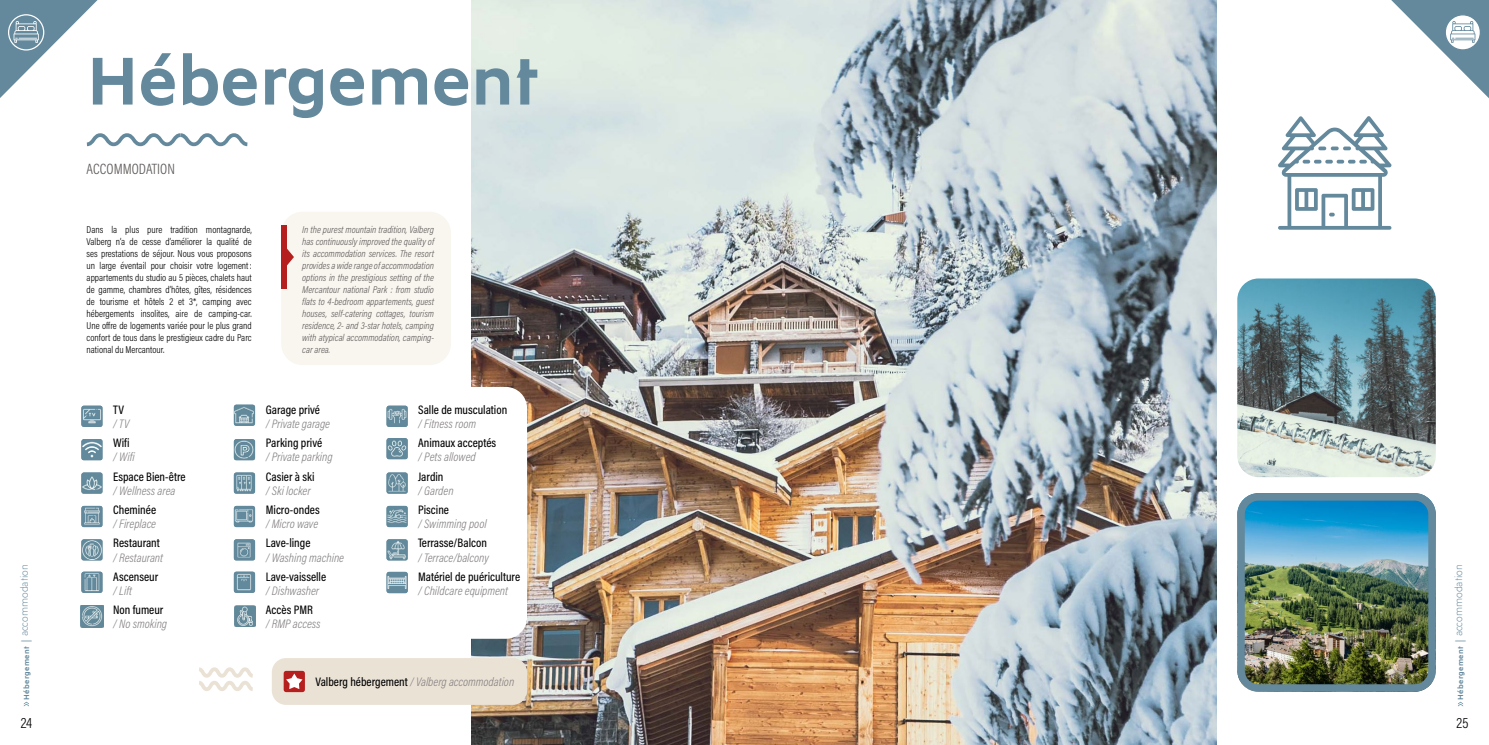
<style>
.page{position:relative;width:1489px;height:745px;background:#fff}
.page>*{position:absolute;margin:0;border:0;box-sizing:border-box;transform-origin:0 0}
.t1{font:700 68.38px "Ysans Std";color:#64899c}
.t2{font:300 15px "Acumin Pro Cond";color:#5d5958}
.t3{font:300 15px "Acumin Pro Cond";color:#000}
.t4{font:italic 300 12.38px "Acumin Pro Cond";color:#848080}
.t5{font:500 12.38px "Acumin Pro Cond";color:#000}
.t6{font:300 10px/12px "Acumin Pro Cond";color:#000;text-align:justify}
.t7{font:italic 300 10px/12px "Acumin Pro Cond";color:#5d5958;text-align:justify}
.t8{font:300 10px "Ysans Std";color:#64899c}
.s1{font-family:"Acumin Pro Cond";font-weight:500}
.s2{font-weight:500;font-style:normal;color:#000}
</style>
<div class="page">
<img style="left:471px;top:0;width:744px;height:744px">
<div style="left:69px;top:386px;width:458px;height:252px;background:#fff;border-radius:21px"></div>
<svg style="left:81px;top:405px;width:22px;height:21px"></svg>
<img style="left:81px;top:405px;width:21px;height:21px">
<img style="left:234px;top:404px;width:21px;height:21px">
<div style="left:386px;top:405px;width:22px;height:21px;background:#7496a6;border-radius:3px"></div>
<img style="left:386px;top:405px;width:21px;height:21px">
<svg style="left:81px;top:439px;width:22px;height:21px"></svg>
<img style="left:81px;top:439px;width:21px;height:20px">
<div style="left:234px;top:439px;width:21px;height:21px;background:#64899c;border-radius:3px"></div>
<img style="left:234px;top:439px;width:21px;height:20px">
<svg style="left:386px;top:438px;width:22px;height:21px"></svg>
<img style="left:386px;top:438px;width:21px;height:20px">
<div style="left:81px;top:472px;width:22px;height:21px;background:#8da9b7;border-radius:3px"></div>
<img style="left:81px;top:472px;width:21px;height:21px">
<img style="left:234px;top:472px;width:21px;height:21px">
<div style="left:386px;top:472px;width:22px;height:21px;background:#7496a6;border-radius:3px"></div>
<img style="left:386px;top:472px;width:21px;height:21px">
<svg style="left:81px;top:505px;width:22px;height:22px"></svg>
<img style="left:81px;top:505px;width:21px;height:21px">
<div style="left:234px;top:505px;width:21px;height:22px;background:#64899c;border-radius:3px"></div>
<img style="left:234px;top:505px;width:21px;height:18px">
<svg style="left:386px;top:505px;width:22px;height:22px"></svg>
<img style="left:386px;top:505px;width:21px;height:21px">
<div style="left:81px;top:539px;width:22px;height:21px;background:#8da8b6;border-radius:3px"></div>
<img style="left:81px;top:539px;width:21px;height:21px">
<img style="left:234px;top:539px;width:21px;height:21px">
<div style="left:386px;top:539px;width:22px;height:21px;background:#7496a6;border-radius:3px"></div>
<img style="left:386px;top:539px;width:21px;height:21px">
<svg style="left:81px;top:571px;width:22px;height:21px"></svg>
<img style="left:81px;top:571px;width:21px;height:21px">
<img style="left:234px;top:571px;width:21px;height:21px">
<img style="left:386px;top:571px;width:22px;height:21px">
<img style="left:80px;top:605px;width:23px;height:22px">
<img style="left:234px;top:605px;width:21px;height:21px">
<div style="left:272px;top:657px;width:255px;height:47px;background:#ebe2d6;border-radius:14px"></div>
<div style="left:284px;top:670px;width:21px;height:21px;background:#b51f1e;border-radius:3px"></div>
<svg style="left:286px;top:673px;width:16px;height:15px"></svg>
<div style="left:281px;top:211px;width:170px;height:154px;background:#f9f6f0;border-radius:21px"></div>
<svg style="left:287px;top:248px;width:7px;height:18px"></svg>
<div style="left:281px;top:225px;width:6px;height:63px;background:#b51f1e"></div>
<img style="left:1237px;top:278px;width:198px;height:199px">
<img style="left:1246px;top:502px;width:189px;height:189px">
<div style="left:1237px;top:493px;width:198px;height:198px;border:8px solid #64899c;border-radius:18px"></div>
<svg style="left:199px;top:667px;width:54px;height:24px"></svg>
<svg style="left:86px;top:133px;width:162px;height:14px"></svg>
<svg style="left:0;top:0;width:98px;height:98px"></svg>
<div style="left:8px;top:14px;width:36px;height:37px;border:1px solid #fff;border-radius:50%"></div>
<svg style="left:1278px;top:0;width:210px;height:229px"></svg>
<div style="left:1444px;top:14px;width:36px;height:37px;border:1px solid #64899c;border-radius:50%"></div>
<svg style="left:24px;top:701px;width:5px;height:5px"></svg>
<svg style="left:1458px;top:701px;width:4px;height:5px"></svg>
<h1 class="t1" style="left:87px;top:44px;width:454px">Hébergement</h1>
<h2 class="t2" style="left:87px;top:159px;width:90px">ACCOMMODATION</h2>
<p class="t6" style="left:87px;top:223px;width:166px">Dans la plus pure tradition montagnarde, Valberg n’a de cesse d’améliorer la qualité de ses prestations de séjour. Nous vous proposons un large éventail pour choisir votre logement : appartements du studio au 5 pièces, chalets haut de gamme, chambres d’hôtes, gîtes, résidences de tourisme et hôtels 2 et 3*, camping avec hébergements insolites, aire de camping-car.<br>Une offre de logements variée pour le plus grand confort de tous dans le prestigieux cadre du Parc national du Mercantour.</p>
<p class="t7" style="left:302px;top:223px;width:133px">In the purest mountain tradition, Valberg has continuously improved the quality of its accommodation services. The resort provides a wide range of accommodation options in the prestigious setting of the Mercantour national Park : from studio flats to 4-bedroom appartements, guest houses, self-catering cottages, tourism residence, 2- and 3-star hotels, camping with atypical accommodation, camping&shy;car area.</p>
<p class="t5" style="left:113px;top:401px;width:12px">TV</p>
<p class="t4" style="left:113px;top:415px;width:18px">/ TV</p>
<p class="t5" style="left:266px;top:401px;width:56px">Garage privé</p>
<p class="t4" style="left:266px;top:415px;width:66px">/ Private garage</p>
<p class="t5" style="left:418px;top:401px;width:91px">Salle de musculation</p>
<p class="t4" style="left:418px;top:415px;width:60px">/ Fitness room</p>
<p class="t5" style="left:113px;top:434px;width:18px">Wifi</p>
<p class="t4" style="left:113px;top:449px;width:23px">/ Wifi</p>
<p class="t5" style="left:266px;top:434px;width:58px">Parking privé</p>
<p class="t4" style="left:266px;top:449px;width:68px">/ Private parking</p>
<p class="t5" style="left:418px;top:434px;width:80px">Animaux acceptés</p>
<p class="t4" style="left:418px;top:449px;width:59px">/ Pets allowed</p>
<p class="t5" style="left:113px;top:468px;width:74px">Espace Bien-être</p>
<p class="t4" style="left:113px;top:482px;width:64px">/ Wellness area</p>
<p class="t5" style="left:266px;top:468px;width:50px">Casier à ski</p>
<p class="t4" style="left:266px;top:482px;width:46px">/ Ski locker</p>
<p class="t5" style="left:418px;top:468px;width:27px">Jardin</p>
<p class="t4" style="left:418px;top:482px;width:37px">/ Garden</p>
<p class="t5" style="left:113px;top:501px;width:45px">Cheminée</p>
<p class="t4" style="left:113px;top:515px;width:44px">/ Fireplace</p>
<p class="t5" style="left:266px;top:501px;width:55px">Micro-ondes</p>
<p class="t4" style="left:266px;top:515px;width:54px">/ Micro wave</p>
<p class="t5" style="left:418px;top:501px;width:32px">Piscine</p>
<p class="t4" style="left:418px;top:515px;width:70px">/ Swimming pool</p>
<p class="t5" style="left:266px;top:534px;width:46px">Lave-linge</p>
<p class="t4" style="left:266px;top:549px;width:80px">/ Washing machine</p>
<p class="t5" style="left:418px;top:534px;width:70px">Terrasse/Balcon</p>
<p class="t4" style="left:418px;top:549px;width:72px">/ Terrace/balcony</p>
<p class="t5" style="left:113px;top:534px;width:48px">Restaurant</p>
<p class="t4" style="left:113px;top:549px;width:51px">/ Restaurant</p>
<p class="t8" style="left:19px;top:699px;width:137px;rotate:-90deg"><sub>Hébergement</sub> <span class="s1">|</span> accommodation</p>
<p class="t8" style="left:1453px;top:699px;width:137px;rotate:-90deg"><sub>Hébergement</sub> <span class="s1">|</span> accommodation</p>
<p class="t5" style="left:418px;top:568px;width:103px">Matériel de puériculture</p>
<p class="t4" style="left:418px;top:582px;width:91px">/ Childcare equipment</p>
<p class="t5" style="left:266px;top:568px;width:62px">Lave-vaisselle</p>
<p class="t4" style="left:266px;top:582px;width:55px">/ Dishwasher</p>
<p class="t5" style="left:113px;top:568px;width:46px">Ascenseur</p>
<p class="t4" style="left:113px;top:582px;width:20px">/ Lift</p>
<p class="t5" style="left:266px;top:601px;width:49px">Accès PMR</p>
<p class="t4" style="left:266px;top:615px;width:56px">/ RMP access</p>
<p class="t5" style="left:113px;top:601px;width:52px">Non fumeur</p>
<p class="t4" style="left:113px;top:615px;width:55px">/ No smoking</p>
<p class="t4" style="left:315px;top:673px;width:200px"><span class="s2">Valberg hébergement</span> / Valberg accommodation</p>
<h2 class="t3" style="left:21px;top:712px;width:13px">24</h2>
<h2 class="t3" style="left:1456px;top:712px;width:13px">25</h2>
</div>
